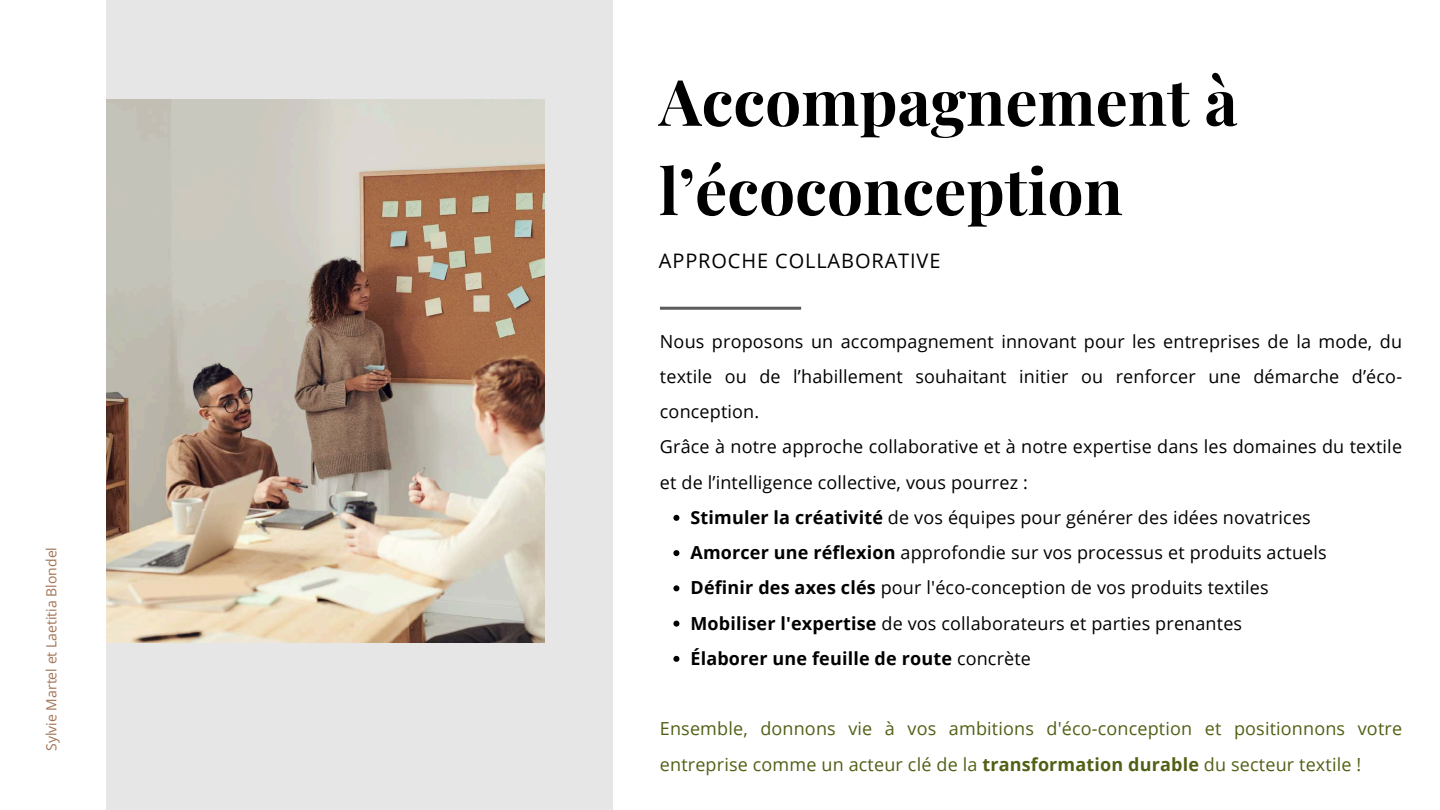
<style>
.page{position:relative;width:1440px;height:810px;background:#fff}
.page>*{position:absolute;margin:0;border:0;box-sizing:border-box;transform-origin:0 0}
.t1{font:700 64px/89.2px "Playfair Display";color:#000}
.t2{font:20px "Open Sans";letter-spacing:.045em;color:#000}
.t3{font:18px "Open Sans";letter-spacing:.01em;color:#000}
.t4{font:18px/35.2px "Open Sans";letter-spacing:.01em;color:#506015}
.t5{font:700 18px "Open Sans";letter-spacing:.01em;color:#000}
.t6{font:14px "Open Sans";color:#a17354}
.s1{font-weight:700}
.s2{font-weight:400}
</style>
<div class="page">
<div style="left:106px;top:0;width:507px;height:810px;background:#e6e6e6"></div>
<img style="left:106px;top:100px;width:439px;height:543px">
<hr style="left:660px;top:307px;width:141px;height:3px;background:#5b5b5b">
<svg style="left:673px;top:515px;width:6px;height:6px"></svg>
<svg style="left:673px;top:550px;width:6px;height:6px"></svg>
<svg style="left:673px;top:585px;width:6px;height:6px"></svg>
<svg style="left:673px;top:621px;width:6px;height:6px"></svg>
<svg style="left:673px;top:656px;width:6px;height:6px"></svg>
<p class="t6" style="left:42px;top:751px;width:205px;rotate:-90deg">Sylvie Martel et Laetitia Blondel</p>
<h1 class="t1" style="left:659px;top:55px;width:580px">Accompagnement à l’écoconception</h1>
<p class="t2" style="left:659px;top:246px;width:283px">APPROCHE COLLABORATIVE</p>
<p class="t3" style="left:660px;top:328px;width:744px">Nous proposons un accompagnement innovant pour les entreprises de la mode, du</p>
<p class="t3" style="left:660px;top:364px;width:744px">textile ou de l’habillement souhaitant initier ou renforcer une démarche d’éco-</p>
<p class="t3" style="left:660px;top:399px;width:101px">conception.</p>
<p class="t3" style="left:660px;top:434px;width:744px">Grâce à notre approche collaborative et à notre expertise dans les domaines du textile</p>
<p class="t3" style="left:660px;top:469px;width:369px">et de l’intelligence collective, vous pourrez :</p>
<p class="t3" style="left:691px;top:505px;width:622px"><span class="s1">Stimuler la créativité</span> de vos équipes pour générer des idées novatrices</p>
<p class="t3" style="left:691px;top:540px;width:638px"><span class="s1">Amorcer une réflexion</span> approfondie sur vos processus et produits actuels</p>
<p class="t3" style="left:691px;top:575px;width:580px"><span class="s1">Définir des axes clés</span> pour l'éco-conception de vos produits textiles</p>
<p class="t3" style="left:691px;top:610px;width:553px"><span class="s1">Mobiliser l'expertise</span> de vos collaborateurs et parties prenantes</p>
<p class="t5" style="left:691px;top:646px;width:342px">Élaborer une feuille de route <span class="s2">concrète</span></p>
<p class="t4" style="left:660px;top:711px;width:744px">Ensemble, donnons vie à vos ambitions d'éco-conception et positionnons votre entreprise comme un acteur clé de la <span class="s1">transformation durable</span> du secteur textile !</p>
</div>
